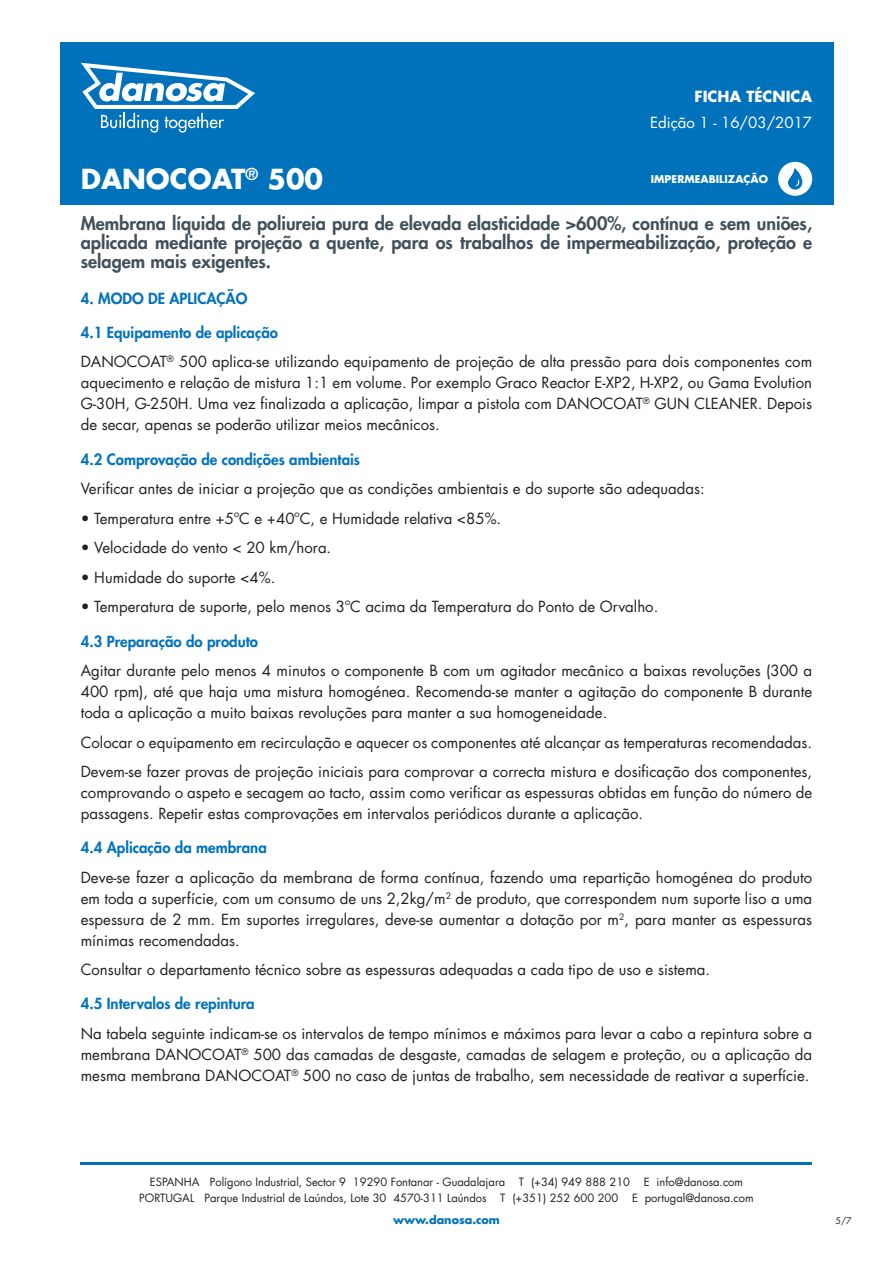
<style>
.page{position:relative;width:893px;height:1263px;background:#fff}
.page>*{position:absolute;margin:0;border:0;box-sizing:border-box;transform-origin:0 0}
.t1{font:700 27px "Futura AC";color:#fff}
.t2{font:800 18px/19px "Futura AC";color:#425159;text-align:justify}
.t3{font:15px/21px "Futura AC";color:#231f20;text-align:justify}
.t4{font:800 15px "Futura AC";color:#0072bc}
.t5{font:15px "Futura AC";color:#fff}
.t6{font:700 15px "Futura AC";color:#fff}
.t7{font:11.1px/16.4px "Futura AC";color:#231f20;text-align:center}
.t8{font:700 11.1px "Futura AC";color:#0072bc}
.t9{font:700 10.5px "Futura AC";color:#fff}
.t10{font:9px "Futura AC";color:#231f20}
.s1{font-weight:800;color:#0072bc}
</style>
<div class="page">
<div style="left:60px;top:42px;width:773px;height:163px;background:#0072bc"></div>
<svg style="left:81px;top:63px;width:174px;height:70px"></svg>
<svg style="left:778px;top:162px;width:34px;height:34px"></svg>
<hr style="left:81px;top:1162px;width:731px;height:3px;background:#0072bc">
<p class="t6" style="left:694px;top:86px;width:119px">FICHA TÉCNICA</p>
<p class="t5" style="left:650px;top:113px;width:164px">Edição 1 - 16/03/2017</p>
<h1 class="t1" style="left:81px;top:161px;width:244px">DANOCOAT<sup>®</sup> 500</h1>
<p class="t9" style="left:651px;top:172px;width:119px">IMPERMEABILIZAÇÃO</p>
<p class="t2" style="left:81px;top:213px;width:733px">Membrana líquida de poliureia pura de elevada elasticidade &gt;600%, contínua e sem uniões, aplicada mediante projeção a quente, para os trabalhos de impermeabilização, proteção e selagem mais exigentes.</p>
<p class="t4" style="left:81px;top:288px;width:168px">4. MODO DE APLICAÇÃO</p>
<p class="t3" style="left:81px;top:318px;width:733px;line-height:29.5px"><span class="s1">4.1 Equipamento de aplicação<br></span>DANOCOAT<sup>®</sup> 500 aplica-se utilizando equipamento de projeção de alta pressão para dois componentes com</p>
<p class="t3" style="left:81px;top:372px;width:733px">aquecimento e relação de mistura 1:1 em volume. Por exemplo Graco Reactor E-XP2, H-XP2, ou Gama Evolution G-30H, G-250H. Uma vez finalizada a aplicação, limpar a pistola com DANOCOAT<sup>®</sup> GUN CLEANER. Depois de secar, apenas se poderão utilizar meios mecânicos.</p>
<p class="t4" style="left:81px;top:449px;width:281px">4.2 Comprovação de condições ambientais</p>
<p class="t3" style="left:81px;top:478px;width:626px">Verificar antes de iniciar a projeção que as condições ambientais e do suporte são adequadas:</p>
<p class="t3" style="left:81px;top:508px;width:422px">• Temperatura entre +5ºC e +40ºC, e Humidade relativa &lt;85%.</p>
<p class="t3" style="left:81px;top:537px;width:252px">• Velocidade do vento &lt; 20 km/hora.</p>
<p class="t3" style="left:81px;top:567px;width:196px">• Humidade do suporte &lt;4%.</p>
<p class="t3" style="left:81px;top:596px;width:579px">• Temperatura de suporte, pelo menos 3ºC acima da Temperatura do Ponto de Orvalho.</p>
<p class="t4" style="left:81px;top:631px;width:179px">4.3 Preparação do produto</p>
<p class="t3" style="left:81px;top:660px;width:733px">Agitar durante pelo menos 4 minutos o componente B com um agitador mecânico a baixas revoluções (300 a 400 rpm), até que haja uma mistura homogénea. Recomenda-se manter a agitação do componente B durante toda a aplicação a muito baixas revoluções para manter a sua homogeneidade.</p>
<p class="t3" style="left:81px;top:727px;width:733px;line-height:29.5px">Colocar o equipamento em recirculação e aquecer os componentes até alcançar as temperaturas recomendadas.<br>Devem-se fazer provas de projeção iniciais para comprovar a correcta mistura e dosificação dos componentes,</p>
<p class="t3" style="left:81px;top:782px;width:733px">comprovando o aspeto e secagem ao tacto, assim como verificar as espessuras obtidas em função do número de passagens. Repetir estas comprovações em intervalos periódicos durante a aplicação.</p>
<p class="t4" style="left:81px;top:838px;width:188px">4.4 Aplicação da membrana</p>
<p class="t3" style="left:81px;top:867px;width:733px">Deve-se fazer a aplicação da membrana de forma contínua, fazendo uma repartição homogénea do produto em toda a superfície, com um consumo de uns 2,2kg/m<sup>2</sup> de produto, que correspondem num suporte liso a uma espessura de 2 mm. Em suportes irregulares, deve-se aumentar a dotação por m<sup>2</sup>, para manter as espessuras mínimas recomendadas.</p>
<p class="t3" style="left:81px;top:959px;width:631px">Consultar o departamento técnico sobre as espessuras adequadas a cada tipo de uso e sistema.</p>
<p class="t4" style="left:81px;top:994px;width:175px">4.5 Intervalos de repintura</p>
<p class="t3" style="left:81px;top:1023px;width:733px">Na tabela seguinte indicam-se os intervalos de tempo mínimos e máximos para levar a cabo a repintura sobre a membrana DANOCOAT<sup>®</sup> 500 das camadas de desgaste, camadas de selagem e proteção, ou a aplicação da mesma membrana DANOCOAT<sup>®</sup> 500 no caso de juntas de trabalho, sem necessidade de reativar a superfície.</p>
<p class="t7" style="left:139px;top:1174px;width:616px">ESPANHA Polígono Industrial, Sector 9 19290 Fontanar - Guadalajara T (+34) 949 888 210 E info@danosa.com<br>PORTUGAL Parque Industrial de Laúndos, Lote 30 4570-311 Laúndos T (+351) 252 600 200 E portugal@danosa.com</p>
<p class="t8" style="left:393px;top:1212px;width:108px">www.danosa.com</p>
<p class="t10" style="left:836px;top:1215px;width:18px">5/7</p>
</div>
